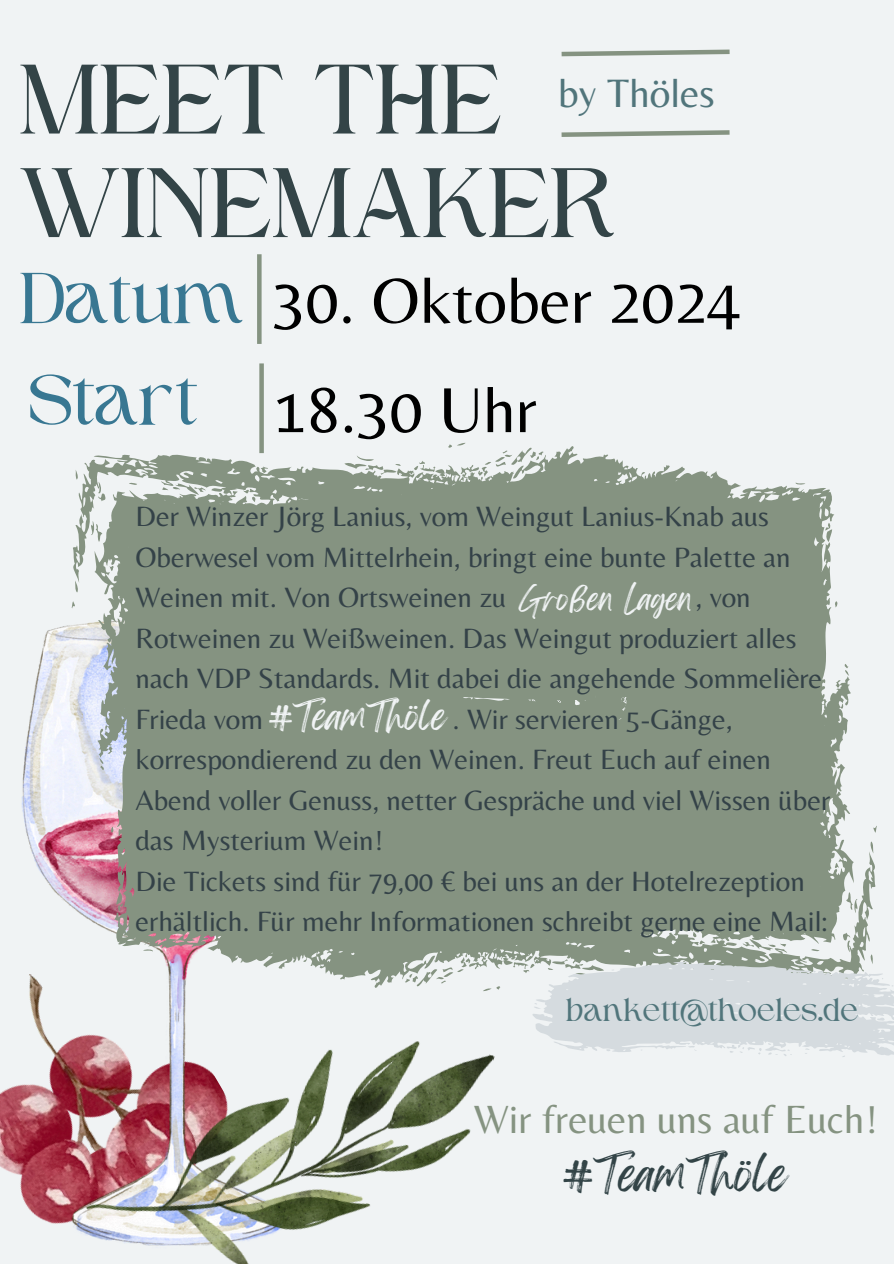
<style>
.page{position:relative;width:894px;height:1264px;background:#fff}
.page>*{position:absolute;margin:0;border:0;box-sizing:border-box;transform-origin:0 0}
.t1{font:100.65px/103.5px "Higuen";color:#334447}
.t2{font:73.5px "Higuen";color:#387792}
.t3{font:66px "Belleza";color:#000}
.t4{font:41.25px "Belleza";color:#51757b}
.t5{font:40.95px/60.8px "Belleza";color:#859381;text-align:center}
.t6{font:32.4px "Feeling Passionate";color:#f0f3f4}
.t7{font:31.5px "Higuen";color:#51757b}
.t8{font:29.1px/40.5px "Belleza";color:#344248}
.t9{font:27.6px "Feeling Passionate";color:#f0f3f4}
.s1{font-family:"Feeling Passionate";color:#334447}
</style>
<div class="page">
<div style="left:0;top:0;width:893px;height:1263px;background:#f0f3f4"></div>
<img style="left:0;top:1085px;width:20px;height:90px">
<img style="left:20px;top:625px;width:62px;height:607px">
<img style="left:82px;top:991px;width:412px;height:272px">
<svg style="left:561px;top:130px;width:169px;height:7px"></svg>
<svg style="left:561px;top:49px;width:169px;height:8px"></svg>
<svg style="left:71px;top:442px;width:806px;height:549px;fill:#859381"></svg>
<svg style="left:532px;top:961px;width:361px;height:96px"></svg>
<hr style="left:257px;top:254px;width:4px;height:90px;background:#859381">
<div style="left:259px;top:363px;width:5px;height:90px;background:#859381"></div>
<h3 class="t1" style="left:20px;top:57px;width:597px">MEET THE<br>WINEMAKER</h3>
<h2 class="t4" style="left:558px;top:69px;width:158px">by Thöles</h2>
<p class="t2" style="left:20px;top:268px;width:225px">Datum</p>
<p class="t2" style="left:30px;top:369px;width:170px">Start</p>
<p class="t3" style="left:272px;top:261px;width:469px">30. Oktober 2024</p>
<p class="t3" style="left:274px;top:371px;width:264px">18.30 Uhr</p>
<p class="t8" style="left:135px;top:495px;width:656px">Der Winzer Jörg Lanius, vom Weingut Lanius-Knab aus<br>Oberwesel vom Mittelrhein, bringt eine bunte Palette an<br>Weinen mit. Von Ortsweinen zu</p>
<h5 class="t9" style="left:519px;top:576px;width:175px">Großen Lagen</h5>
<p class="t8" style="left:135px;top:576px;width:688px;text-indent:560px">, von<br>Rotweinen zu Weißweinen. Das Weingut produziert alles nach VDP Standards. Mit dabei die angehende Sommelière<br>Frieda vom</p>
<p class="t6" style="left:269px;top:690px;width:179px">#TeamThöle</p>
<p class="t8" style="left:135px;top:698px;width:696px;text-indent:317px">. Wir servieren 5-Gänge, korrespondierend zu den Weinen. Freut Euch auf einen Abend voller Genuss, netter Gespräche und viel Wissen über das Mysterium Wein!</p>
<p class="t8" style="left:135px;top:860px;width:693px">Die Tickets sind für 79,00 € bei uns an der Hotelrezeption erhältlich. Für mehr Informationen schreibt gerne eine Mail:</p>
<p class="t7" style="left:566px;top:997px;width:294px">bankett@thoeles.de</p>
<h3 class="t5" style="left:473px;top:1088px;width:405px">Wir freuen uns auf Euch! <span class="s1">#TeamThöle</span></h3>
</div>
